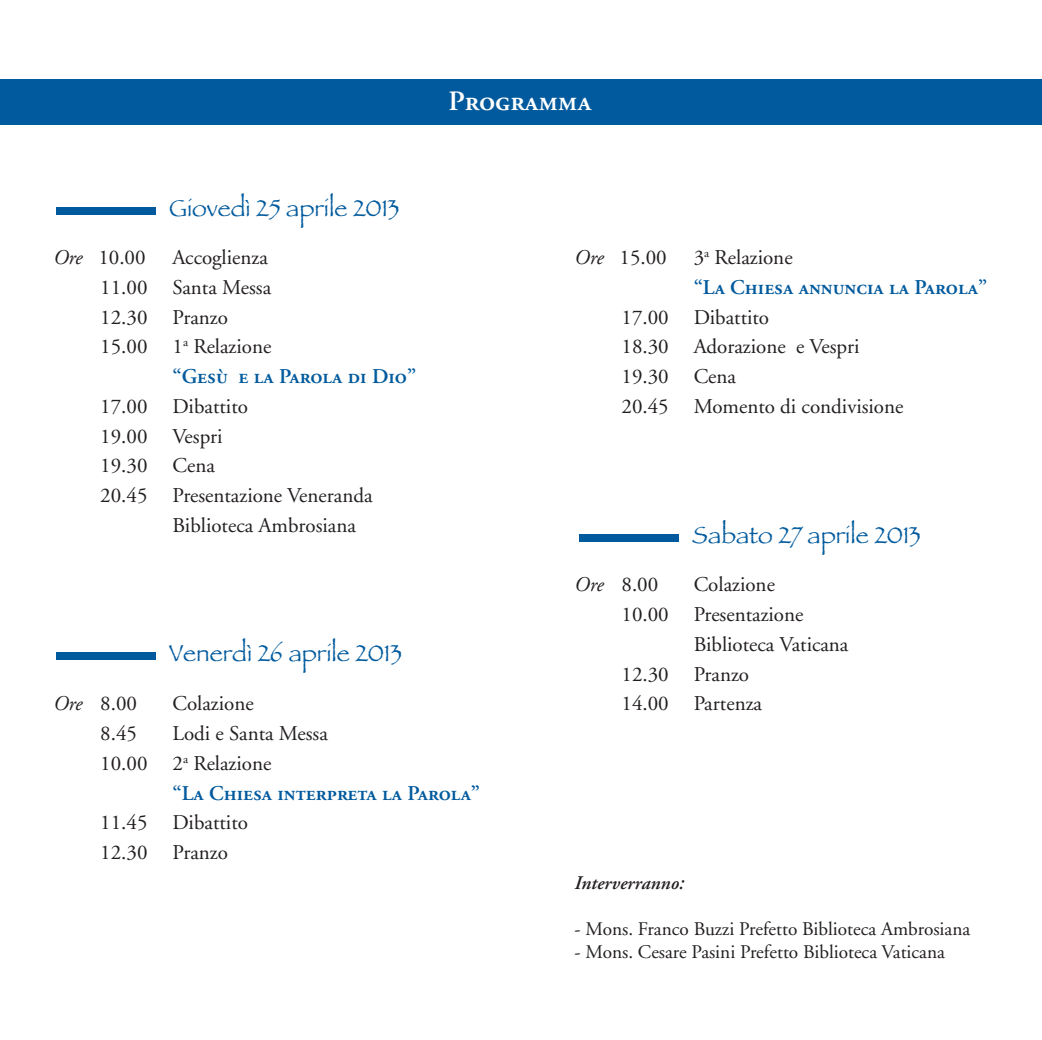
<style>
.page{position:relative;width:1042px;height:1040px;background:#fff}
.page>*{position:absolute;margin:0;border:0;box-sizing:border-box;transform-origin:0 0}
.t1{font:28px "Adobe Garamond Semibold SC";color:#fff}
.t2{font:24.5px "Papyrus Let Plain";color:#015a9d}
.t3{font:21px/29.8px "Adobe Garamond";color:#231f20}
.t4{font:21px "Adobe Garamond Semibold SC";color:#015a9d}
.t5{font:19.25px "Adobe Garamond";color:#231f20}
.t6{font:italic 600 19.25px "Adobe Garamond";color:#231f20}
.s1{font-style:italic}
</style>
<div class="page">
<div style="left:0;top:79px;width:1041px;height:46px;background:#015a9d"></div>
<div style="left:56px;top:207px;width:100px;height:8px;background:#015a9d"></div>
<div style="left:56px;top:652px;width:100px;height:8px;background:#015a9d"></div>
<div style="left:579px;top:534px;width:99px;height:8px;background:#015a9d"></div>
<p class="t2" style="left:169px;top:193px;width:232px">Giovedì 25 aprile 2013</p>
<p class="t3" style="left:100px;top:244px;width:173px;text-indent:72px">Accoglienza<br>11.00 Santa Messa<br>12.30 Pranzo<br>15.00 1<sup>a</sup> Relazione</p>
<p class="t4" style="left:172px;top:368px;width:245px">“Gesù e la Parola di Dio”</p>
<p class="t3" style="left:100px;top:393px;width:149px">17.00 Dibattito</p>
<p class="t3" style="left:100px;top:423px;width:124px">19.00 Vespri</p>
<p class="t3" style="left:100px;top:453px;width:116px">19.30 Cena</p>
<p class="t3" style="left:100px;top:482px;width:274px">20.45 Presentazione Veneranda</p>
<p class="t3" style="left:172px;top:512px;width:185px">Biblioteca Ambrosiana</p>
<p class="t3" style="left:53px;top:244px;width:94px"><span class="s1">Ore</span> 10.00</p>
<h1 class="t1" style="left:448px;top:90px;width:145px">Programma</h1>
<p class="t3" style="left:574px;top:244px;width:94px"><span class="s1">Ore</span> 15.00</p>
<p class="t3" style="left:693px;top:244px;width:100px">3<sup>a</sup> Relazione</p>
<p class="t4" style="left:693px;top:279px;width:295px">“La Chiesa annuncia la Parola”</p>
<p class="t3" style="left:621px;top:304px;width:283px">17.00 Dibattito<br>18.30 Adorazione e Vespri<br>19.30 Cena<br>20.45 Momento di condivisione</p>
<p class="t2" style="left:692px;top:520px;width:230px">Sabato 27 aprile 2013</p>
<p class="t2" style="left:169px;top:638px;width:234px">Venerdì 26 aprile 2013</p>
<p class="t3" style="left:53px;top:691px;width:85px"><span class="s1">Ore</span> 8.00</p>
<p class="t3" style="left:172px;top:691px;width:83px">Colazione</p>
<p class="t3" style="left:100px;top:720px;width:38px">8.45</p>
<p class="t3" style="left:100px;top:720px;width:229px;text-indent:72px">Lodi e Santa Messa<br>10.00 2<sup>a</sup> Relazione</p>
<p class="t4" style="left:172px;top:784px;width:309px">“La Chiesa interpreta la Parola”</p>
<p class="t3" style="left:100px;top:810px;width:149px">11.45 Dibattito<br>12.30 Pranzo</p>
<p class="t3" style="left:574px;top:572px;width:85px"><span class="s1">Ore</span> 8.00</p>
<p class="t3" style="left:693px;top:572px;width:83px">Colazione</p>
<p class="t3" style="left:621px;top:601px;width:183px">10.00 Presentazione</p>
<p class="t3" style="left:693px;top:631px;width:156px">Biblioteca Vaticana</p>
<p class="t3" style="left:621px;top:661px;width:129px">12.30 Pranzo</p>
<p class="t3" style="left:621px;top:691px;width:142px">14.00 Partenza</p>
<p class="t6" style="left:574px;top:875px;width:111px">Interverranno:</p>
<p class="t5" style="left:574px;top:921px;width:397px">- Mons. Franco Buzzi Prefetto Biblioteca Ambrosiana</p>
<p class="t5" style="left:574px;top:944px;width:372px">- Mons. Cesare Pasini Prefetto Biblioteca Vaticana</p>
</div>
